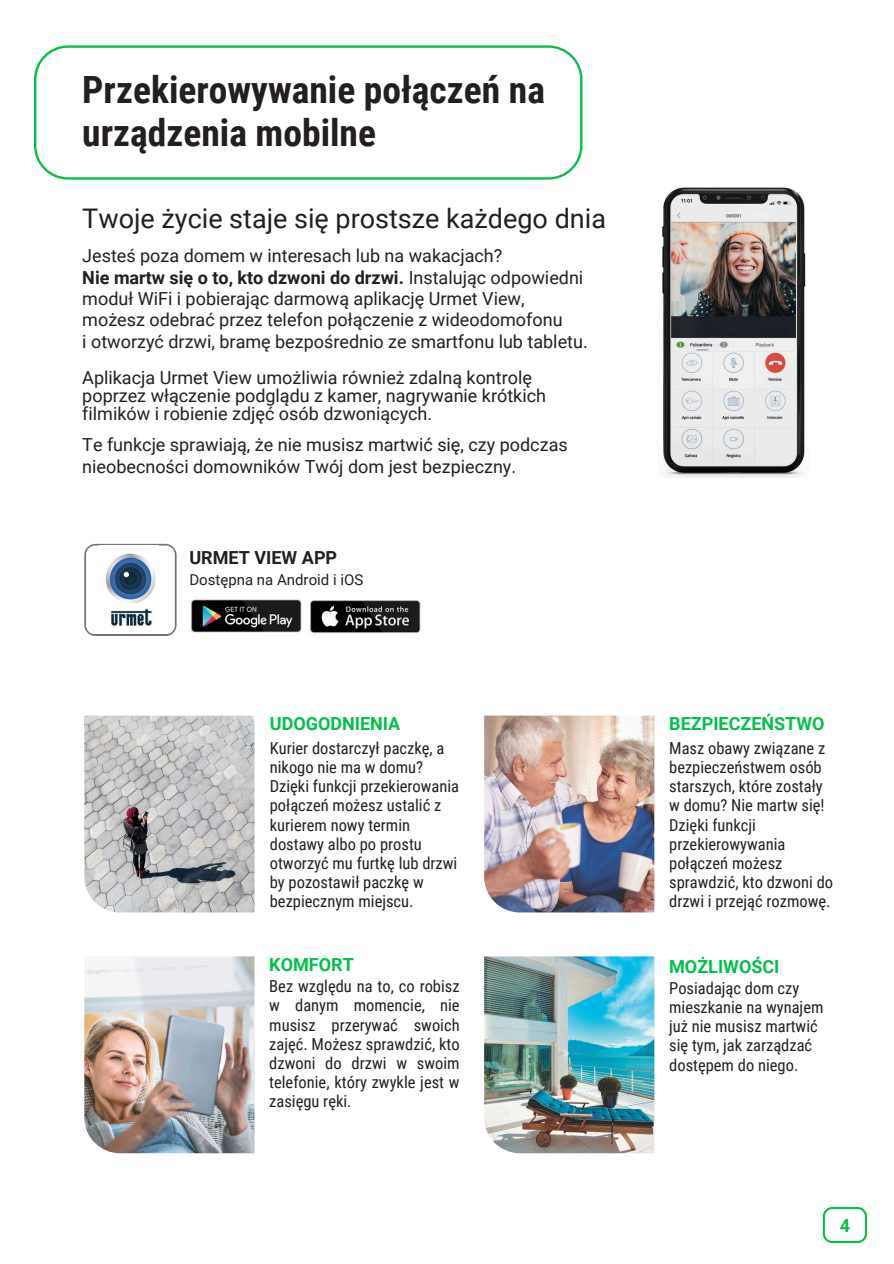
<style>
.page{position:relative;width:894px;height:1264px;background:#fff}
.page>*{position:absolute;margin:0;border:0;box-sizing:border-box;transform-origin:0 0}
.t1{font:700 37.5px/42.8px "Roboto Condensed";color:#231f20}
.t2{font:27px "Roboto";color:#231f20}
.t3{font:18px/18px "Roboto";color:#231f20}
.t4{font:700 18px "Roboto";color:#231f20}
.t5{font:700 18px "Roboto";color:#02c049}
.t6{font:16.5px/19.2px "Roboto Condensed";color:#231f20}
.t7{font:15px "Roboto";color:#231f20}
.s1{font-weight:400}
</style>
<div class="page">
<svg style="left:34px;top:45px;width:548px;height:135px"></svg>
<img style="left:84px;top:715px;width:170px;height:197px">
<img style="left:84px;top:956px;width:170px;height:197px">
<img style="left:484px;top:956px;width:170px;height:197px">
<img style="left:484px;top:715px;width:170px;height:197px">
<svg style="left:822px;top:1207px;width:44px;height:35px"></svg>
<img style="left:662px;top:187px;width:144px;height:290px">
<img style="left:191px;top:599px;width:111px;height:34px">
<img style="left:310px;top:600px;width:111px;height:34px">
<div style="left:84px;top:544px;width:92px;height:92px;background:#737373;border-radius:11px"></div>
<div style="left:86px;top:545px;width:89px;height:89px;background:#fff"></div>
<img style="left:99px;top:545px;width:60px;height:58px">
<img style="left:99px;top:603px;width:60px;height:27px">
<p class="t1" style="left:82px;top:69px;width:464px">Przekierowywanie połączeń na urządzenia mobilne</p>
<p class="t2" style="left:82px;top:203px;width:525px">Twoje życie staje się prostsze każdego dnia</p>
<p class="t3" style="left:82px;top:247px;width:421px">Jesteś poza domem w interesach lub na wakacjach?</p>
<p class="t4" style="left:82px;top:267px;width:502px">Nie martw się o to, kto dzwoni do drzwi. <span class="s1">Instalując odpowiedni</span></p>
<p class="t3" style="left:82px;top:290px;width:443px">moduł WiFi i pobierając darmową aplikację Urmet View,</p>
<p class="t3" style="left:82px;top:311px;width:481px">możesz odebrać przez telefon połączenie z wideodomofonu</p>
<p class="t3" style="left:82px;top:332px;width:507px">i otworzyć drzwi, bramę bezpośrednio ze smartfonu lub tabletu.</p>
<p class="t3" style="left:82px;top:368px;width:451px">Aplikacja Urmet View umożliwia również zdalną kontrolę</p>
<h3 class="t3" style="left:82px;top:386px;width:465px">poprzez włączenie podglądu z kamer, nagrywanie krótkich filmików i robienie zdjęć osób dzwoniących.</h3>
<p class="t3" style="left:82px;top:436px;width:487px">Te funkcje sprawiają, że nie musisz martwić się, czy podczas</p>
<p class="t3" style="left:82px;top:457px;width:435px">nieobecności domowników Twój dom jest bezpieczny.</p>
<p class="t4" style="left:189px;top:548px;width:149px">URMET VIEW APP</p>
<p class="t7" style="left:189px;top:571px;width:175px">Dostępna na Android i iOS</p>
<p class="t5" style="left:270px;top:713px;width:132px">UDOGODNIENIA</p>
<p class="t6" style="left:270px;top:738px;width:191px">Kurier dostarczył paczkę, a nikogo nie ma w domu?<br>Dzięki funkcji przekierowania połączeń możesz ustalić z kurierem nowy termin dostawy albo po prostu otworzyć mu furtkę lub drzwi by pozostawił paczkę w bezpiecznym miejscu.</p>
<p class="t5" style="left:269px;top:954px;width:86px">KOMFORT</p>
<p class="t6" style="left:269px;top:977px;width:192px;text-align:justify">Bez względu na to, co robisz w danym momencie, nie musisz przerywać swoich zajęć. Możesz sprawdzić, kto dzwoni do drzwi w swoim telefonie, który zwykle jest w zasięgu ręki.</p>
<p class="t5" style="left:669px;top:713px;width:157px">BEZPIECZEŃSTWO</p>
<p class="t6" style="left:669px;top:738px;width:165px">Masz obawy związane z bezpieczeństwem osób starszych, które zostały w domu? Nie martw się!<br>Dzięki funkcji przekierowywania połączeń możesz sprawdzić, kto dzwoni do drzwi i przejąć rozmowę.</p>
<h3 class="t5" style="left:669px;top:955px;width:112px">MOŻLIWOŚCI</h3>
<p class="t6" style="left:669px;top:978px;width:156px">Posiadając dom czy mieszkanie na wynajem już nie musisz martwić się tym, jak zarządzać dostępem do niego.</p>
<p class="t5" style="left:839px;top:1214px;width:12px">4</p>
</div>
